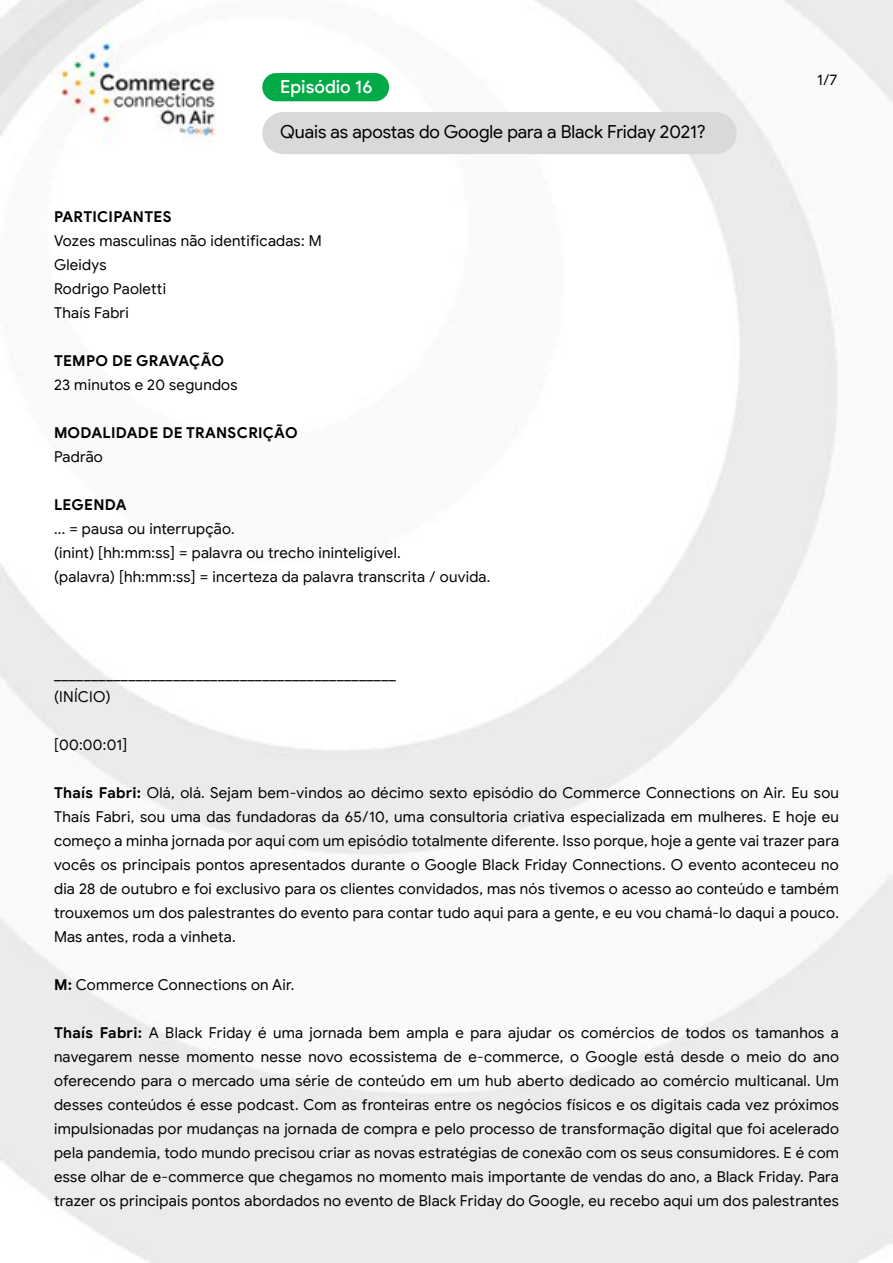
<style>
.page{position:relative;width:893px;height:1263px;background:#fff}
.page>*{position:absolute;margin:0;border:0;box-sizing:border-box;transform-origin:0 0}
.t1{font:18px "Google Sans Display";letter-spacing:-.005em;color:#000}
.t2{font:500 18px "Google Sans Display";color:#fff}
.t3{font:15px/24px "Google Sans";letter-spacing:.015em;color:#000}
.t4{font:700 15px "Google Sans";letter-spacing:.02em;color:#000}
.t5{font:15px "Google Sans Display";color:#000}
.s1{font-weight:700}
</style>
<div class="page">
<img style="left:0;top:0;width:893px;height:1263px">
<div style="left:262px;top:73px;width:127px;height:28px;background:#00aa46;border-radius:14px"></div>
<div style="left:262px;top:112px;width:475px;height:42px;background:#d9d9d9;border-radius:21px"></div>
<p class="t2" style="left:280px;top:76px;width:94px">Episódio 16</p>
<p class="t1" style="left:280px;top:121px;width:427px">Quais as apostas do Google para a Black Friday 2021?</p>
<p class="t4" style="left:54px;top:207px;width:119px">PARTICIPANTES</p>
<p class="t3" style="left:54px;top:228px;width:269px">Vozes masculinas não identificadas: M<br>Gleidys<br>Rodrigo Paoletti<br>Thaís Fabri</p>
<p class="t4" style="left:54px;top:351px;width:172px">TEMPO DE GRAVAÇÃO</p>
<p class="t3" style="left:54px;top:372px;width:185px">23 minutos e 20 segundos</p>
<p class="t4" style="left:54px;top:423px;width:245px">MODALIDADE DE TRANSCRIÇÃO</p>
<p class="t3" style="left:54px;top:444px;width:50px">Padrão</p>
<p class="t4" style="left:54px;top:495px;width:74px">LEGENDA</p>
<p class="t3" style="left:54px;top:516px;width:438px">... = pausa ou interrupção.<br>(inint) [hh:mm:ss] = palavra ou trecho ininteligível.<br>(palavra) [hh:mm:ss] = incerteza da palavra transcrita / ouvida.</p>
<p class="t5" style="left:817px;top:70px;width:22px">1/7</p>
<p class="t3" style="left:54px;top:660px;width:343px">______________________________________________ (INÍCIO)</p>
<p class="t3" style="left:54px;top:732px;width:75px">[00:00:01]</p>
<p class="t3" style="left:54px;top:780px;width:786px;text-align:justify"><span class="s1">Thaís Fabri:</span> Olá, olá. Sejam bem-vindos ao décimo sexto episódio do Commerce Connections on Air. Eu sou Thaís Fabri, sou uma das fundadoras da 65/10, uma consultoria criativa especializada em mulheres. E hoje eu começo a minha jornada por aqui com um episódio totalmente diferente. Isso porque, hoje a gente vai trazer para vocês os principais pontos apresentados durante o Google Black Friday Connections. O evento aconteceu no dia 28 de outubro e foi exclusivo para os clientes convidados, mas nós tivemos o acesso ao conteúdo e também trouxemos um dos palestrantes do evento para contar tudo aqui para a gente, e eu vou chamá-lo daqui a pouco.<br>Mas antes, roda a vinheta.</p>
<p class="t3" style="left:54px;top:972px;width:242px"><span class="s1">M:</span> Commerce Connections on Air.</p>
<p class="t3" style="left:54px;top:1020px;width:786px;text-align:justify"><span class="s1">Thaís Fabri:</span> A Black Friday é uma jornada bem ampla e para ajudar os comércios de todos os tamanhos a navegarem nesse momento nesse novo ecossistema de e-commerce, o Google está desde o meio do ano oferecendo para o mercado uma série de conteúdo em um hub aberto dedicado ao comércio multicanal. Um desses conteúdos é esse podcast. Com as fronteiras entre os negócios físicos e os digitais cada vez próximos impulsionadas por mudanças na jornada de compra e pelo processo de transformação digital que foi acelerado pela pandemia, todo mundo precisou criar as novas estratégias de conexão com os seus consumidores. E é com esse olhar de e-commerce que chegamos no momento mais importante de vendas do ano, a Black Friday. Para trazer os principais pontos abordados no evento de Black Friday do Google, eu recebo aqui um dos palestrantes</p>
</div>
